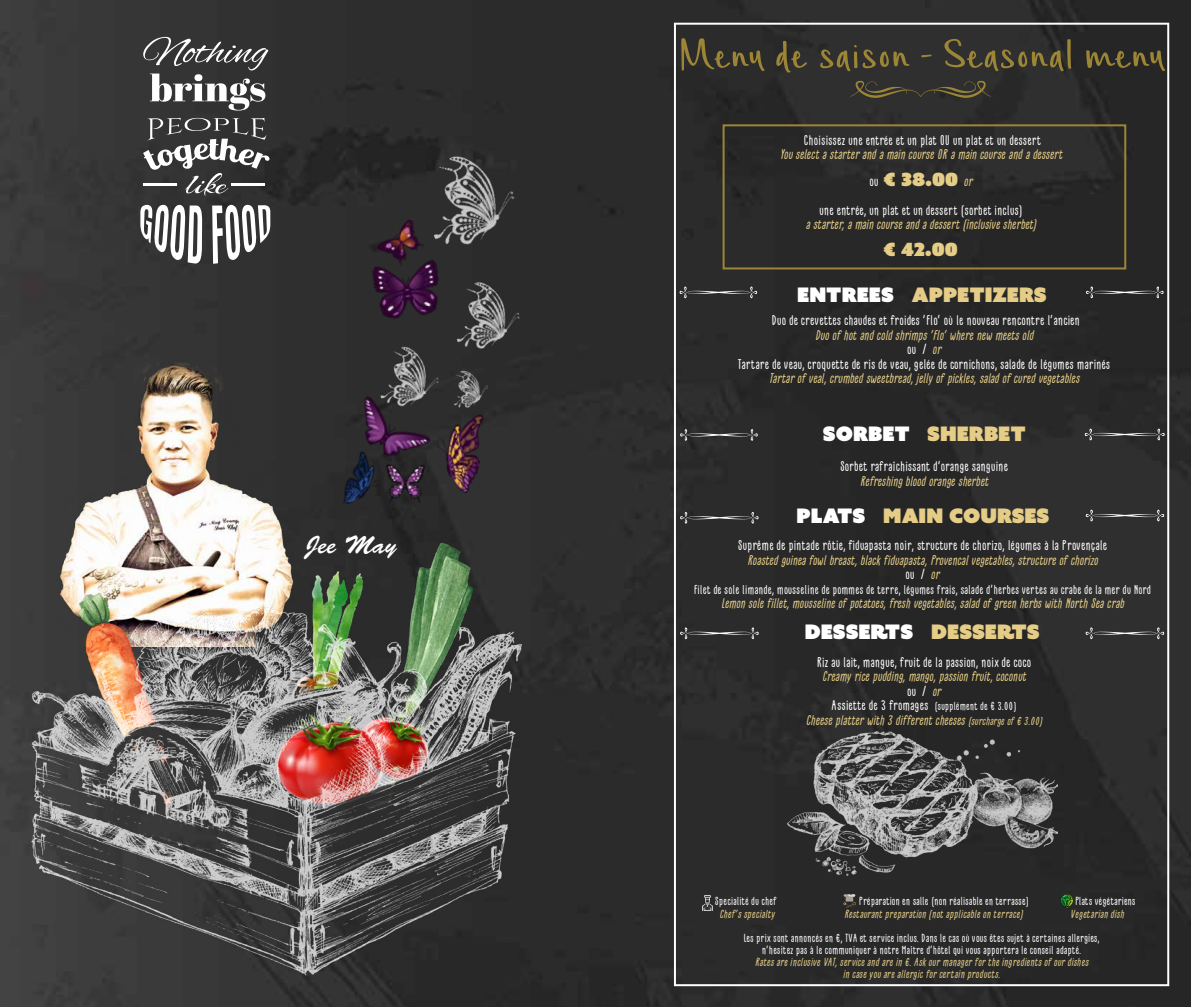
<style>
.page{position:relative;width:1191px;height:1007px;background:#fff}
.page>*{position:absolute;margin:0;border:0;box-sizing:border-box;transform-origin:0 0}
.t1{font:60px "Simple Joys";letter-spacing:-.01em;color:#9c8635}
.t2{font:25px "Brush Script Std";color:#fff}
.t3{font:20px "Azo Sans Uber";color:#e5cd87}
.t4{font:20px "Azo Sans Uber";color:#fff}
.t5{font:18.2px "Azo Sans Uber";color:#e5cd87}
.t6{font:italic 12px/14.4px "GLARESOME";letter-spacing:-.01em;color:#e5cd87;text-align:center}
.t7{font:12px/14.4px "GLARESOME";color:#fff;text-align:center}
.t8{font:11px "GLARESOME";color:#fff}
.t9{font:10px/12px "GLARESOME";color:#fff;text-align:center}
.t10{font:italic 10px/12px "GLARESOME";color:#e5cd87;text-align:center}
.s1{font-family:"GLARESOME";font-size:12px;color:#fff}
.s2{font-family:"GLARESOME";font-style:italic;font-size:12px}
.s3{color:#fff}
.s4{font-style:italic;color:#e5cd87}
.s5{font-style:normal;color:#fff}
.s6{color:#e5cd87}
.s7{font-style:normal;font-size:10px;color:#fff}
.s8{font-size:10px}
</style>
<div class="page">
<img style="left:0;top:0;width:1191px;height:1006px">
<svg style="left:143px;top:37px;width:125px;height:73px"></svg>
<svg style="left:143px;top:118px;width:127px;height:78px;background:#5a5a5a"></svg>
<svg style="left:140px;top:205px;width:62px;height:59px"></svg>
<svg style="left:212px;top:205px;width:58px;height:59px"></svg>
<hr style="left:143px;top:184px;width:34px;height:2px;background:#fff">
<hr style="left:231px;top:184px;width:34px;height:2px;background:#fff">
<img style="left:53px;top:355px;width:259px;height:180px">
<img style="left:0;top:535px;width:550px;height:451px">
<img style="left:319px;top:214px;width:211px;height:317px">
<img style="left:374px;top:338px;width:69px;height:78px">
<img style="left:443px;top:361px;width:51px;height:55px">
<img style="left:443px;top:269px;width:85px;height:92px">
<img style="left:408px;top:135px;width:121px;height:129px">
<svg style="left:850px;top:81px;width:140px;height:17px;background:#423e2f"></svg>
<img style="left:787px;top:731px;width:270px;height:144px">
<svg style="left:679px;top:286px;width:78px;height:12px"></svg>
<svg style="left:680px;top:512px;width:78px;height:11px"></svg>
<svg style="left:1085px;top:509px;width:79px;height:12px"></svg>
<svg style="left:680px;top:627px;width:78px;height:12px"></svg>
<svg style="left:1085px;top:627px;width:79px;height:12px"></svg>
<svg style="left:680px;top:429px;width:77px;height:11px"></svg>
<svg style="left:1084px;top:428px;width:80px;height:12px"></svg>
<svg style="left:1086px;top:286px;width:77px;height:12px"></svg>
<div style="left:722px;top:124px;width:404px;height:145px;border:2px solid #9c8635"></div>
<svg style="left:842px;top:894px;width:13px;height:13px"></svg>
<svg style="left:1060px;top:894px;width:12px;height:14px"></svg>
<img style="left:702px;top:895px;width:10px;height:15px">
<h2 class="t2" style="left:305px;top:530px;width:93px">Jee May</h2>
<h1 class="t1" style="left:678px;top:29px;width:488px">Menu de saison - Seasonal menu</h1>
<p class="t7" style="left:803px;top:133px;width:239px">Choisissez une entrée et un plat OU un plat et un dessert</p>
<p class="t6" style="left:779px;top:147px;width:284px">You select a starter and a main course OR a main course and a dessert</p>
<h3 class="t5" style="left:869px;top:167px;width:104px"><span class="s1">ou</span> € 38.00 <span class="s2">or</span></h3>
<p class="t7" style="left:819px;top:203px;width:205px">une entrée, un plat et un dessert (sorbet inclus)</p>
<p class="t6" style="left:805px;top:217px;width:232px">a starter, a main course and a dessert (inclusive sherbet)</p>
<h3 class="t5" style="left:884px;top:237px;width:75px">€ 42.00</h3>
<h3 class="t3" style="left:797px;top:282px;width:251px"><span class="s3">ENTREES</span> APPETIZERS</h3>
<p class="t7" style="left:771px;top:313px;width:310px">Duo de crevettes chaudes et froides ‘Flo’ où le nouveau rencontre l’ancien</p>
<p class="t7" style="left:738px;top:328px;width:374px"><span class="s4">Duo of hot and cold shrimps ‘Flo’ where new meets old<br></span>ou / <span class="s4">or<br></span>Tartare de veau, croquette de ris de veau, gelée de cornichons, salade de légumes marinés</p>
<p class="t6" style="left:769px;top:371px;width:312px">Tartar of veal, crumbed sweetbread, jelly of pickles, salad of cured vegetables</p>
<h3 class="t3" style="left:823px;top:420px;width:204px"><span class="s3">SORBET</span> SHERBET</h3>
<p class="t7" style="left:840px;top:459px;width:169px">Sorbet rafraîchissant d’orange sanguine</p>
<p class="t6" style="left:859px;top:473px;width:130px">Refreshing blood orange sherbet</p>
<h3 class="t3" style="left:796px;top:502px;width:254px"><span class="s3">PLATS</span> MAIN COURSES</h3>
<p class="t7" style="left:737px;top:538px;width:371px">Suprême de pintade rôtie, fiduapasta noir, structure de chorizo, légumes à la Provençale</p>
<p class="t6" style="left:747px;top:553px;width:352px">Roasted guinea fowl breast, black fiduapasta, Provencal vegetables, structure of chorizo <span class="s5">ou /</span> or</p>
<p class="t8" style="left:693px;top:582px;width:459px">Filet de sole limande, mousseline de pommes de terre, légumes frais, salade d’herbes vertes au crabe de la mer du Nord</p>
<p class="t6" style="left:721px;top:596px;width:404px">Lemon sole fillet, mousseline of potatoes, fresh vegetables, salad of green herbs with North Sea crab</p>
<h3 class="t4" style="left:804px;top:618px;width:236px">DESSERTS <span class="s6">DESSERTS</span></h3>
<p class="t7" style="left:816px;top:655px;width:216px">Riz au lait, mangue, fruit de la passion, noix de coco</p>
<p class="t6" style="left:805px;top:669px;width:238px">Creamy rice pudding, mango, passion fruit, coconut<br><span class="s5">ou /</span> or<br><span class="s5">Assiette de 3 fromages</span> <span class="s7">(supplément de € 3.00)<br></span>Cheese platter with 3 different cheeses <span class="s8">(surcharge of € 3.00)</span></p>
<p class="t9" style="left:715px;top:895px;width:63px">Specialité du chef</p>
<p class="t9" style="left:859px;top:895px;width:171px">Préparation en salle (non réalisable en terrasse)</p>
<p class="t9" style="left:1075px;top:895px;width:62px">Plats végétariens</p>
<p class="t10" style="left:719px;top:907px;width:57px">Chef’s specialty</p>
<p class="t10" style="left:844px;top:907px;width:180px">Restaurant preparation (not applicable on terrace)</p>
<p class="t10" style="left:1070px;top:907px;width:55px">Vegetarian dish</p>
<p class="t9" style="left:743px;top:931px;width:358px">Les prix sont annoncés en €, TVA et service inclus. Dans le cas où vous êtes sujet à certaines allergies, n’hesitez pas à le communiquer à notre Maître d’hôtel qui vous apportera le conseil adapté.</p>
<p class="t10" style="left:754px;top:955px;width:335px">Rates are inclusive VAT, service and are in €. Ask our manager for the ingredients of our dishes in case you are allergic for certain products.</p>
</div>
